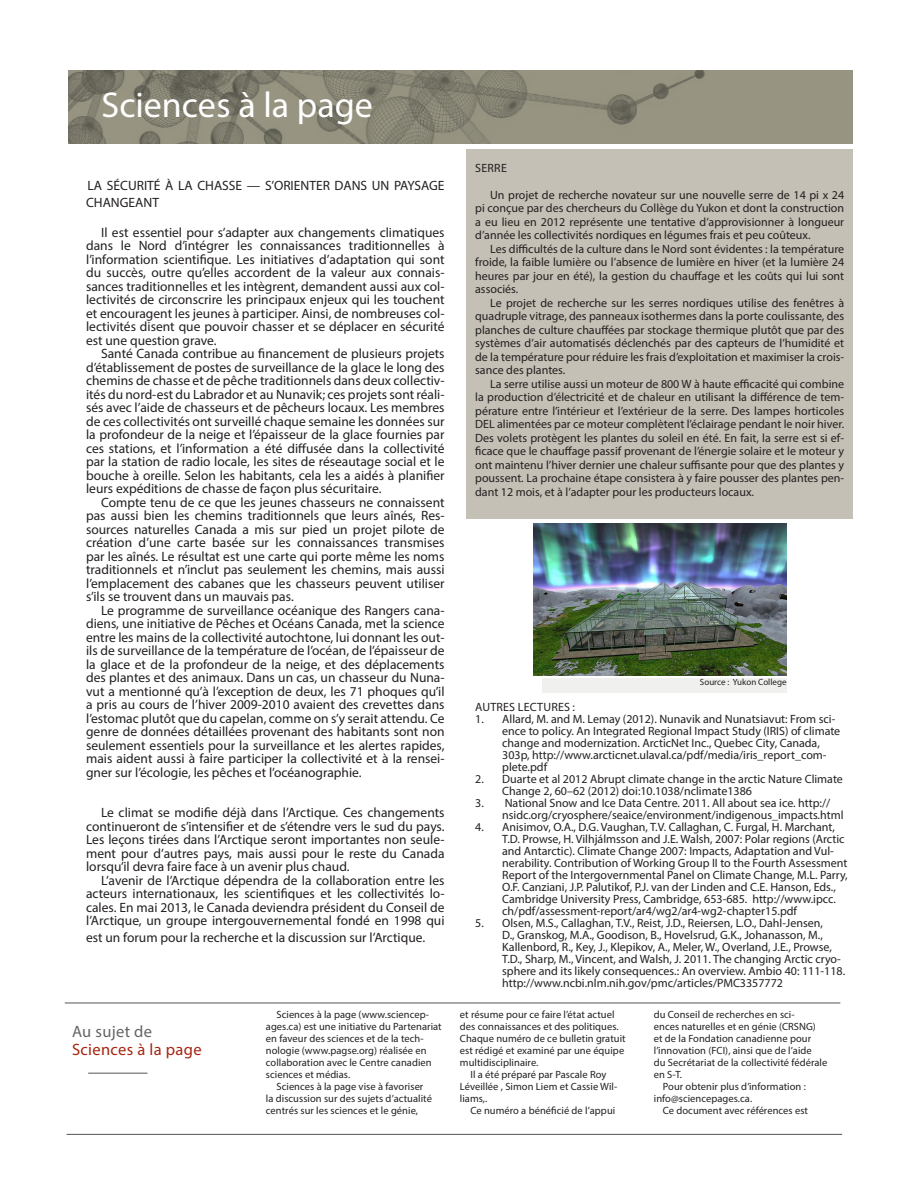
<style>
.page{position:relative;width:918px;height:1188px;background:#fff}
.page>*{position:absolute;margin:0;border:0;box-sizing:border-box;transform-origin:0 0}
.t1{font:36px "Myriad Pro";color:#fff}
.t2{font:16.5px/18px "Myriad Pro";letter-spacing:.02em;color:#a62510}
.Main_text{font:13.5px/13.5px "Myriad Pro";color:#231f20;text-align:justify}
.Main_text-2{font:12px/13.5px "Myriad Pro";color:#231f20}
.Main_text-3{font:10.5px/12px "Myriad Pro";letter-spacing:.005em;color:#231f20}
.t3{font:9px "Myriad Pro";color:#231f20}
.s1{color:#656568}
</style>
<div class="page">
<svg style="left:68px;top:70px;width:785px;height:73px;background:#8b8977"></svg>
<hr style="left:65px;top:1003px;width:775px;height:1px;background:#231f20">
<hr style="left:67px;top:1134px;width:775px;height:1px;background:#231f20">
<hr style="left:88px;top:1073px;width:59px;height:1px;background:#231f20">
<div style="left:466px;top:149px;width:387px;height:369px;background:#c4c0b5"></div>
<img style="left:533px;top:524px;width:253px;height:151px">
<div style="left:542px;top:679px;width:245px;height:14px;background:#f0f1ee"></div>
<p class="t1" style="left:101px;top:83px;width:273px">Sciences à la page</p>
<p class="Main_text" style="left:86px;top:177px;width:360px;line-height:16.5px">LA SÉCURITÉ À LA CHASSE — S’ORIENTER DANS UN PAYSAGE<br>CHANGEANT</p>
<p class="Main_text" style="left:86px;top:225px;width:360px;text-indent:15px">Il est essentiel pour s’adapter aux changements climatiques dans le Nord d’intégrer les connaissances traditionnelles à l’information scientifique. Les initiatives d’adaptation qui sont du succès, outre qu’elles accordent de la valeur aux connais&shy;sances traditionnelles et les intègrent, demandent aussi aux col&shy;lectivités de circonscrire les principaux enjeux qui les touchent et encouragent les jeunes à participer. Ainsi, de nombreuses col&shy;lectivités disent que pouvoir chasser et se déplacer en sécurité est une question grave.</p>
<p class="Main_text" style="left:86px;top:347px;width:360px;text-indent:15px">Santé Canada contribue au financement de plusieurs projets d’établissement de postes de surveillance de la glace le long des chemins de chasse et de pêche traditionnels dans deux collectiv&shy;ités du nord-est du Labrador et au Nunavik; ces projets sont réali&shy;sés avec l’aide de chasseurs et de pêcheurs locaux. Les membres de ces collectivités ont surveillé chaque semaine les données sur la profondeur de la neige et l’épaisseur de la glace fournies par ces stations, et l’information a été diffusée dans la collectivité par la station de radio locale, les sites de réseautage social et le bouche à oreille. Selon les habitants, cela les a aidés à planifier leurs expéditions de chasse de façon plus sécuritaire.</p>
<p class="Main_text" style="left:86px;top:495px;width:360px;text-indent:15px">Compte tenu de ce que les jeunes chasseurs ne connaissent pas aussi bien les chemins traditionnels que leurs aînés, Res&shy;sources naturelles Canada a mis sur pied un projet pilote de création d’une carte basée sur les connaissances transmises par les aînés. Le résultat est une carte qui porte même les noms traditionnels et n’inclut pas seulement les chemins, mais aussi l’emplacement des cabanes que les chasseurs peuvent utiliser s’ils se trouvent dans un mauvais pas.</p>
<p class="Main_text" style="left:86px;top:603px;width:360px;text-indent:15px">Le programme de surveillance océanique des Rangers cana&shy;diens, une initiative de Pêches et Océans Canada, met la science entre les mains de la collectivité autochtone, lui donnant les out&shy;ils de surveillance de la température de l’océan, de l’épaisseur de la glace et de la profondeur de la neige, et des déplacements des plantes et des animaux. Dans un cas, un chasseur du Nuna&shy;vut a mentionné qu’à l’exception de deux, les 71 phoques qu’il a pris au cours de l’hiver 2009-2010 avaient des crevettes dans l’estomac plutôt que du capelan, comme on s’y serait attendu. Ce genre de données détaillées provenant des habitants sont non seulement essentiels pour la surveillance et les alertes rapides, mais aident aussi à faire participer la collectivité et à la rensei&shy;gner sur l’écologie, les pêches et l’océanographie.</p>
<p class="Main_text" style="left:86px;top:806px;width:360px;text-indent:15px">Le climat se modifie déjà dans l’Arctique. Ces changements continueront de s’intensifier et de s’étendre vers le sud du pays.<br>Les leçons tirées dans l’Arctique seront importantes non seule&shy;ment pour d’autres pays, mais aussi pour le reste du Canada lorsqu’il devra faire face à un avenir plus chaud.</p>
<p class="Main_text" style="left:86px;top:873px;width:360px;text-indent:15px">L’avenir de l’Arctique dépendra de la collaboration entre les acteurs internationaux, les scientifiques et les collectivités lo&shy;cales. En mai 2013, le Canada deviendra président du Conseil de l’Arctique, un groupe intergouvernemental fondé en 1998 qui</p>
<p class="Main_text" style="left:86px;top:930px;width:341px">est un forum pour la recherche et la discussion sur l’Arctique.</p>
<p class="t2" style="left:72px;top:1022px;width:131px"><span class="s1">Au sujet de<br></span>Sciences à la page</p>
<p class="Main_text-3" style="left:266px;top:1008px;width:177px;text-indent:10px">Sciences à la page (www.sciencep&shy;ages.ca) est une initiative du Partenariat en faveur des sciences et de la tech&shy;nologie (www.pagse.org) réalisée en collaboration avec le Centre canadien sciences et médias.</p>
<p class="Main_text-3" style="left:266px;top:1080px;width:168px;text-indent:10px">Sciences à la page vise à favoriser la discussion sur des sujets d’actualité centrés sur les sciences et le génie,</p>
<p class="Main_text-2" style="left:475px;top:161px;width:33px">SERRE</p>
<p class="Main_text-2" style="left:475px;top:188px;width:371px;text-align:justify;text-indent:15px">Un projet de recherche novateur sur une nouvelle serre de 14 pi x 24 pi conçue par des chercheurs du Collège du Yukon et dont la construction a eu lieu en 2012 représente une tentative d’approvisionner à longueur d’année les collectivités nordiques en légumes frais et peu coûteux.</p>
<p class="Main_text-2" style="left:475px;top:242px;width:371px;text-align:justify;text-indent:15px">Les difficultés de la culture dans le Nord sont évidentes : la température froide, la faible lumière ou l’absence de lumière en hiver (et la lumière 24 heures par jour en été), la gestion du chauffage et les coûts qui lui sont associés.</p>
<p class="Main_text-2" style="left:475px;top:296px;width:371px;text-align:justify;text-indent:15px">Le projet de recherche sur les serres nordiques utilise des fenêtres à quadruple vitrage, des panneaux isothermes dans la porte coulissante, des planches de culture chauffées par stockage thermique plutôt que par des systèmes d’air automatisés déclenchés par des capteurs de l’humidité et de la température pour réduire les frais d’exploitation et maximiser la crois&shy;sance des plantes.</p>
<p class="Main_text-2" style="left:475px;top:377px;width:371px;text-align:justify;text-indent:15px">La serre utilise aussi un moteur de 800 W à haute efficacité qui combine la production d’électricité et de chaleur en utilisant la différence de tem&shy;pérature entre l’intérieur et l’extérieur de la serre. Des lampes horticoles DEL alimentées par ce moteur complètent l’éclairage pendant le noir hiver.<br>Des volets protègent les plantes du soleil en été. En fait, la serre est si ef&shy;ficace que le chauffage passif provenant de l’énergie solaire et le moteur y ont maintenu l’hiver dernier une chaleur suffisante pour que des plantes y poussent. La prochaine étape consistera à y faire pousser des plantes pen&shy;dant 12 mois, et à l’adapter pour les producteurs locaux.</p>
<p class="t3" style="left:700px;top:677px;width:88px">Source : Yukon College</p>
<p class="Main_text-2" style="left:475px;top:700px;width:101px">AUTRES LECTURES :</p>
<p class="Main_text-2" style="left:502px;top:713px;width:340px;line-height:12px;text-indent:-27px">1. Allard, M. and M. Lemay (2012). Nunavik and Nunatsiavut: From sci&shy;ence to policy. An Integrated Regional Impact Study (IRIS) of climate change and modernization. ArcticNet Inc., Quebec City, Canada, 303p, http://www.arcticnet.ulaval.ca/pdf/media/iris_report_com&shy;plete.pdf</p>
<p class="Main_text-2" style="left:502px;top:773px;width:342px;line-height:12px;text-indent:-27px">2. Duarte et al 2012 Abrupt climate change in the arctic Nature Climate<br>Change 2, 60–62 (2012) doi:10.1038/nclimate1386</p>
<p class="Main_text-2" style="left:502px;top:797px;width:343px;line-height:12px;text-indent:-27px">3. National Snow and Ice Data Centre. 2011. All about sea ice. http:// nsidc.org/cryosphere/seaice/environment/indigenous_impacts.html</p>
<p class="Main_text-2" style="left:502px;top:821px;width:347px;line-height:12px;text-indent:-27px">4. Anisimov, O.A., D.G. Vaughan, T.V. Callaghan, C. Furgal, H. Marchant, T.D. Prowse, H. Vilhjálmsson and J.E. Walsh, 2007: Polar regions (Arctic and Antarctic). Climate Change 2007: Impacts, Adaptation and Vul&shy;nerability. Contribution of Working Group II to the Fourth Assessment Report of the Intergovernmental Panel on Climate Change, M.L. Parry, O.F. Canziani, J.P. Palutikof, P.J. van der Linden and C.E. Hanson, Eds., Cambridge University Press, Cambridge, 653-685. http://www.ipcc. ch/pdf/assessment-report/ar4/wg2/ar4-wg2-chapter15.pdf</p>
<p class="Main_text-2" style="left:502px;top:917px;width:344px;line-height:12px;text-indent:-27px">5. Olsen, M.S., Callaghan, T.V., Reist, J.D., Reiersen, L.O., Dahl-Jensen,<br>D., Granskog, M.A., Goodison, B., Hovelsrud, G.K., Johanasson, M., Kallenbord, R., Key, J., Klepikov, A., Meler, W., Overland, J.E., Prowse, T.D., Sharp, M., Vincent, and Walsh, J. 2011. The changing Arctic cryo&shy;sphere and its likely consequences.: An overview. Ambio 40: 111-118. http://www.ncbi.nlm.nih.gov/pmc/articles/PMC3357772</p>
<p class="Main_text-3" style="left:460px;top:1008px;width:167px">et résume pour ce faire l’état actuel des connaissances et des politiques.<br>Chaque numéro de ce bulletin gratuit est rédigé et examiné par une équipe multidisciplinaire.</p>
<p class="Main_text-3" style="left:460px;top:1068px;width:159px;text-indent:10px">Il a été préparé par Pascale Roy<br>Léveillée , Simon Liem et Cassie Wil&shy;liams,.</p>
<p class="Main_text-3" style="left:470px;top:1104px;width:146px">Ce numéro a bénéficié de l’appui</p>
<p class="Main_text-3" style="left:654px;top:1008px;width:164px">du Conseil de recherches en sci&shy;ences naturelles et en génie (CRSNG) et de la Fondation canadienne pour l’innovation (FCI), ainsi que de l’aide</p>
<p class="Main_text-3" style="left:654px;top:1056px;width:175px">du Secrétariat de la collectivité fédérale en S-T.</p>
<p class="Main_text-3" style="left:654px;top:1080px;width:154px;text-indent:9px">Pour obtenir plus d’information : info@sciencepages.ca.</p>
<p class="Main_text-3" style="left:663px;top:1104px;width:147px">Ce document avec références est</p>
</div>
